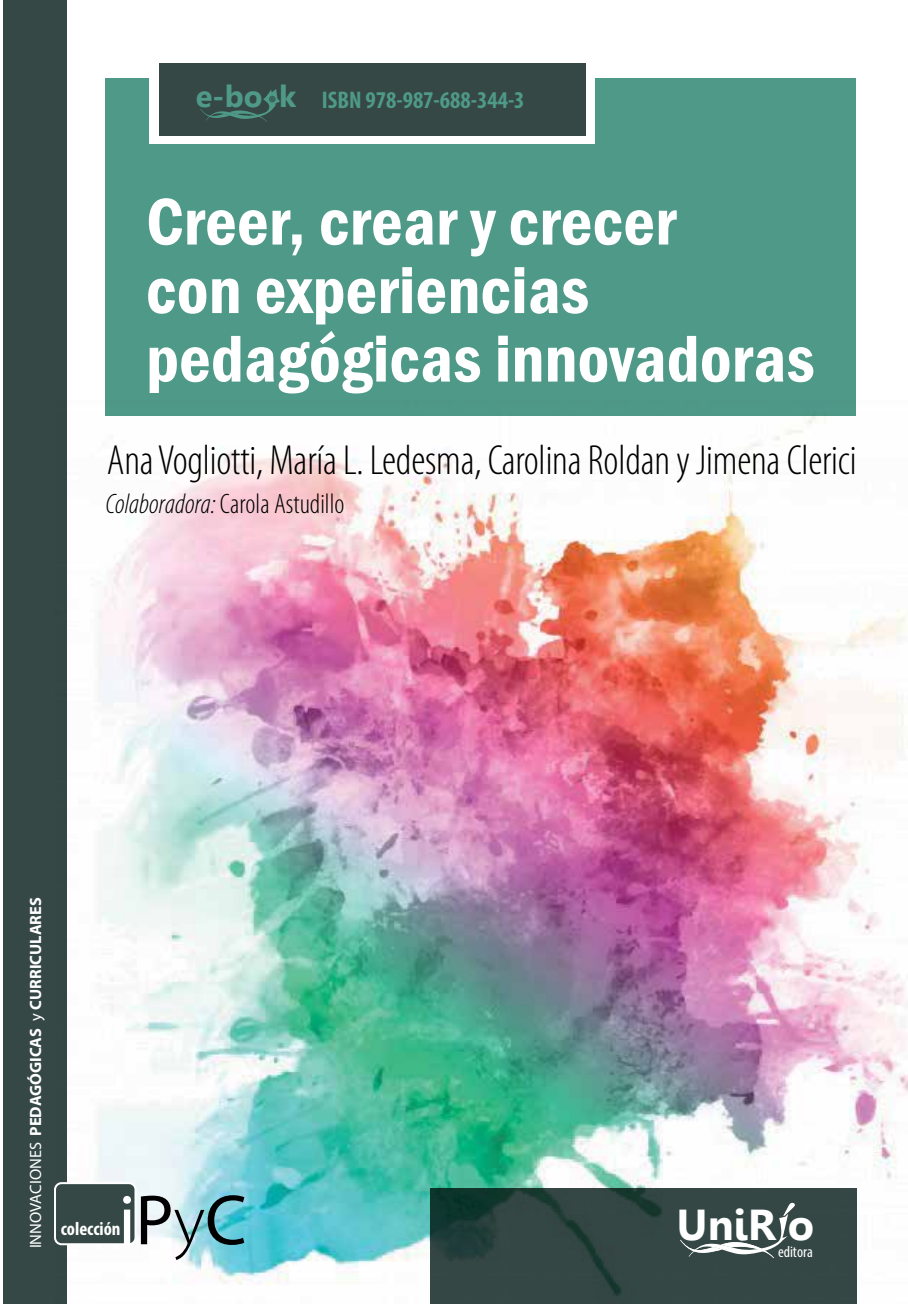
<style>
.page{position:relative;width:908px;height:1304px;background:#fff}
.page>*{position:absolute;margin:0;border:0;box-sizing:border-box;transform-origin:0 0}
.t1{font:71.6px "Myriad Pro";color:#000}
.t2{font:600 condensed 68.6px/68.6px "Franklin Gothic";letter-spacing:.005em;color:#fff}
.t3{font:700 43.2px "Leelawadee";color:#fff}
.t4{font:300 condensed 42.4px "Myriad Pro";letter-spacing:-.005em;color:#000}
.t5{font:300 condensed 28.2px "Myriad Pro";color:#000}
.t6{font:700 condensed 24.2px "Myriad Pro";color:#4f9988}
.t7{font:700 condensed 18.8px "Myriad Pro";color:#fff}
.t8{font:700 16.4px "Myriad Pro";color:#fff}
.t9{font:condensed 15.8px "Myriad Pro";color:#fff}
.s1{font-family:"Leelawadee";font-stretch:normal;font-size:30.6px}
.s2{font-style:italic}
.s3{font-weight:400}
.s4{color:#fff}
.s5{font-weight:300}
</style>
<div class="page">
<div style="left:105px;top:78px;width:750px;height:338px;background:#4f9988"></div>
<div style="left:149px;top:66px;width:445px;height:77px;background:#fff"></div>
<div style="left:159px;top:63px;width:426px;height:72px;background:#354845"></div>
<div style="left:3px;top:0;width:63px;height:1304px;background:#354845"></div>
<img style="left:57px;top:401px;width:850px;height:903px">
<div style="left:430px;top:1189px;width:426px;height:115px;background:#354845"></div>
<svg style="left:680px;top:1203px;width:114px;height:55px"></svg>
<svg style="left:200px;top:89px;width:80px;height:33px"></svg>
<div style="left:55px;top:1183px;width:80px;height:61px;background:#354845;border-radius:7px"></div>
<div style="left:54px;top:1182px;width:82px;height:63px;border:2px solid #fff;border-radius:7px"></div>
<p class="t6" style="left:196px;top:85px;width:330px"><span class="s1">e-bo k</span> ISBN 978-987-688-344-3</p>
<h2 class="t2" style="left:146px;top:186px;width:669px">Creer, crear y crecer<br>con experiencias pedagógicas innovadoras</h2>
<p class="t4" style="left:107px;top:438px;width:750px">Ana Vogliotti, María L. Ledesma, Carolina Roldan y Jimena Clerici</p>
<p class="t5" style="left:106px;top:488px;width:240px"><span class="s2">Colaboradora:</span> Carola Astudillo</p>
<p class="t8" style="left:25px;top:1248px;width:352px;rotate:-90deg"><span class="s3">INNOVACIONES</span> PEDAGÓGICAS <span class="s3">y</span> CURRICULARES</p>
<h1 class="t1" style="left:119px;top:1176px;width:129px"><span class="s4">i</span>P<span class="s5">y</span>C</h1>
<p class="t7" style="left:61px;top:1217px;width:61px">colección</p>
<p class="t3" style="left:676px;top:1200px;width:139px">UniR o</p>
<p class="t9" style="left:777px;top:1242px;width:36px">editora</p>
</div>
